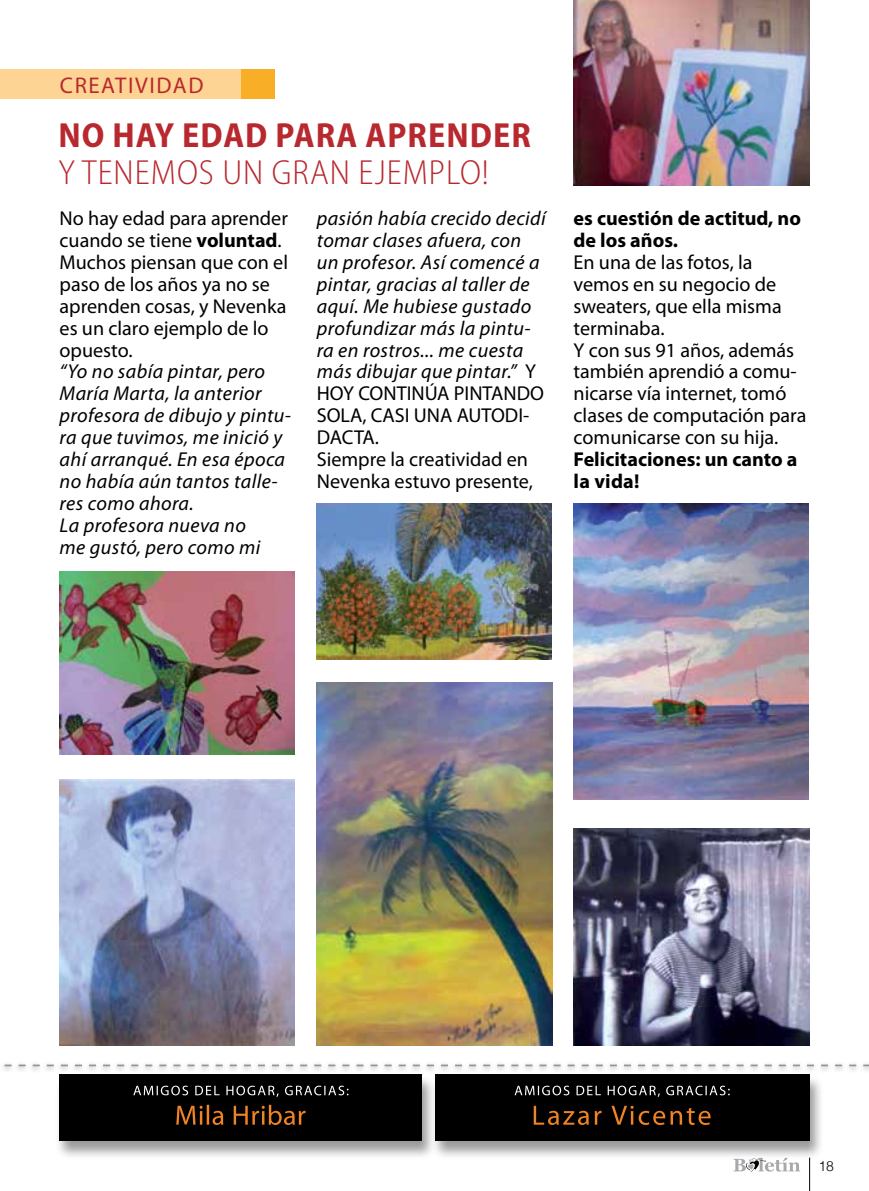
<style>
.page{position:relative;width:869px;height:1191px;background:#fff}
.page>*{position:absolute;margin:0;border:0;box-sizing:border-box;transform-origin:0 0}
.t1{font:300 semi-condensed 35px "Myriad Pro";letter-spacing:.03em;color:#b8292f}
.t2{font:700 semi-condensed 35px "Myriad Pro";letter-spacing:.03em;color:#b8292f}
.t3{font:22.75px "Myriad Pro";color:#b8292f}
.t4{font:20.12px/21.9px "Myriad Pro";color:#000}
.t5{font:italic 20.12px/21.9px "Myriad Pro";letter-spacing:.02em;color:#000}
.t6{font:700 20.12px/21.9px "Myriad Pro";color:#000}
.t7{font:300 14px "Helvetica";color:#000}
.s1{font-style:normal}
.s2{font-weight:700}
</style>
<div class="page">
<hr style="left:809px;top:1157px;width:1px;height:34px;background:#000">
<svg style="left:733px;top:1160px;width:66px;height:11px"></svg>
<div style="left:430px;top:1074px;width:393px;height:86px;background:#000;opacity:.4"></div>
<div style="left:434px;top:1074px;width:375px;height:66px;background:#000"></div>
<svg style="left:514px;top:1085px;width:215px;height:12px"></svg>
<svg style="left:533px;top:1105px;width:177px;height:20px"></svg>
<div style="left:0;top:1061px;width:868px;height:12px;background:#000;opacity:.4"></div>
<svg style="left:0;top:1064px;width:868px;height:2px"></svg>
<div style="left:55px;top:1074px;width:382px;height:86px;background:#000;opacity:.4"></div>
<div style="left:60px;top:1074px;width:362px;height:66px;background:#000"></div>
<svg style="left:133px;top:1085px;width:215px;height:12px"></svg>
<svg style="left:176px;top:1104px;width:129px;height:21px"></svg>
<div style="left:0;top:69px;width:241px;height:30px;background:#fdd493"></div>
<div style="left:241px;top:69px;width:34px;height:30px;background:#f8ae27"></div>
<img style="left:316px;top:682px;width:236px;height:363px">
<img style="left:316px;top:504px;width:235px;height:155px">
<img style="left:59px;top:572px;width:235px;height:182px">
<img style="left:573px;top:504px;width:235px;height:295px">
<img style="left:573px;top:0;width:236px;height:186px">
<img style="left:573px;top:828px;width:236px;height:217px">
<img style="left:59px;top:779px;width:235px;height:266px">
<p class="t3" style="left:60px;top:71px;width:14px">CREATIVIDAD</p>
<h1 class="t2" style="left:58px;top:116px;width:473px">NO HAY EDAD PARA APRENDER</h1>
<h1 class="t1" style="left:58px;top:153px;width:431px">Y TENEMOS UN GRAN EJEMPLO!</h1>
<p class="t5" style="left:316px;top:208px;width:230px">pasión había crecido decidí tomar clases afuera, con un profesor. Así comencé a pintar, gracias al taller de aquí. Me hubiese gustado profundizar más la pintu&shy;ra en rostros... me cuesta más dibujar que pintar.” <span class="s1">Y<br>HOY CONTIN</span></p>
<p class="t4" style="left:60px;top:207px;width:230px">No hay edad para aprender cuando se tiene <span class="s2">voluntad</span>.<br>Muchos piensan que con el paso de los años ya no se aprenden cosas, y Nevenka es un claro ejemplo de lo opuesto.</p>
<p class="t5" style="left:60px;top:361px;width:233px">“Yo no sabía pintar, pero<br>María Marta, la anterior profesora de dibujo y pintu&shy;ra que tuvimos, me inició y ahí arranqué. En esa época no había aún tantos talle&shy;res como ahora.<br>La profesora nueva no<br>me gustó, pero como mi</p>
<p class="t4" style="left:424px;top:382px;width:52px">ÚA PINTANDO</p>
<p class="t4" style="left:316px;top:404px;width:13px">SOLA</p>
<p class="t4" style="left:362px;top:404px;width:19px">, CASI</p>
<p class="t4" style="left:414px;top:404px;width:14px">UNA</p>
<p class="t4" style="left:456px;top:404px;width:12px">AUTODI</p>
<p class="t4" style="left:523px;top:404px;width:8px">-</p>
<p class="t4" style="left:316px;top:426px;width:13px">DACTA</p>
<p class="t4" style="left:316px;top:426px;width:218px;text-indent:58px">.<br>Siempre la creatividad en<br>Nevenka estuvo presente,</p>
<p class="t6" style="left:573px;top:208px;width:229px">es cuestión de actitud, no de los años.</p>
<p class="t4" style="left:573px;top:251px;width:234px">En una de las fotos, la vemos en su negocio de sweaters, que ella misma terminaba.<br>Y con sus 91 años, además también aprendió a comu&shy;nicarse vía internet, tomó clases de computación para comunicarse con su hija.</p>
<p class="t6" style="left:573px;top:448px;width:225px">Felicitaciones: un canto a la vida!</p>
<p class="t7" style="left:818px;top:1157px;width:17px">18</p>
</div>
